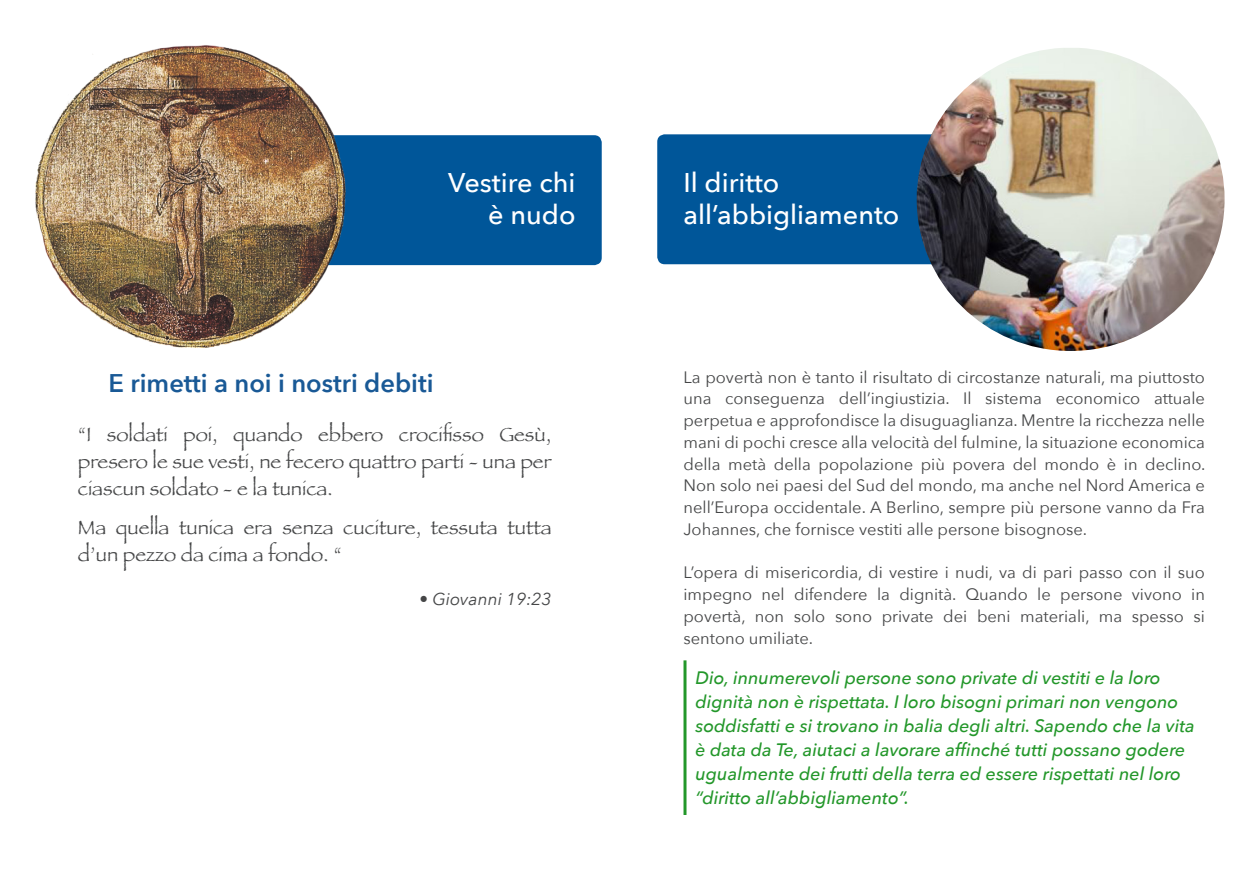
<style>
.page{position:relative;width:1259px;height:893px;background:#fff}
.page>*{position:absolute;margin:0;border:0;box-sizing:border-box;transform-origin:0 0}
.Tasks{font:500 27px/32.4px "Avenir Next";color:#fff}
.t1{font:600 25.5px "Avenir Next";color:#195996}
.t2{font:20.25px/27px "Papyrus";color:#454647;text-align:justify}
.t3{font:italic 500 18px/24px "Avenir Next";color:#23972a}
.t4{font:italic 17.25px "Avenir Next";color:#454647}
.t5{font:16.5px/21.8px "Avenir Next";color:#454647;text-align:justify}
</style>
<div class="page">
<div style="left:292px;top:135px;width:310px;height:130px;background:#005699;border-radius:8px"></div>
<img style="left:35px;top:45px;width:310px;height:303px">
<div style="left:657px;top:134px;width:306px;height:130px;background:#005699;border-radius:8px"></div>
<img style="left:916px;top:48px;width:308px;height:303px">
<hr style="left:683px;top:660px;width:3px;height:155px;background:#23972a">
<p class="Tasks" style="left:448px;top:165px;width:129px">Vestire chi</p>
<p class="Tasks" style="left:488px;top:198px;width:89px">è nudo</p>
<p class="t1" style="left:109px;top:361px;width:326px">E rimetti a noi i nostri debiti</p>
<p class="t2" style="left:78px;top:421px;width:475px">“I soldati poi, quando ebbero crocifisso Gesù, presero le sue vesti, ne fecero quattro parti - una per ciascun soldato - e la tunica.</p>
<p class="t2" style="left:78px;top:514px;width:475px">Ma quella tunica era senza cuciture, tessuta tutta d’un pezzo da cima a fondo. “</p>
<p class="t4" style="left:419px;top:584px;width:133px">• Giovanni 19:23</p>
<p class="Tasks" style="left:683px;top:165px;width:217px">Il diritto all’abbigliamento</p>
<p class="t5" style="left:683px;top:365px;width:523px">La povertà non è tanto il risultato di circostanze naturali, ma piuttosto una conseguenza dell’ingiustizia. Il sistema economico attuale perpetua e approfondisce la disuguaglianza. Mentre la ricchezza nelle mani di pochi cresce alla velocità del fulmine, la situazione economica della metà della popolazione più povera del mondo è in declino.<br>Non solo nei paesi del Sud del mondo, ma anche nel Nord America e nell’Europa occidentale. A Berlino, sempre più persone vanno da Fra Johannes, che fornisce vestiti alle persone bisognose.</p>
<p class="t5" style="left:683px;top:561px;width:523px">L’opera di misericordia, di vestire i nudi, va di pari passo con il suo impegno nel difendere la dignità. Quando le persone vivono in povertà, non solo sono private dei beni materiali, ma spesso si sentono umiliate.</p>
<p class="t3" style="left:695px;top:665px;width:501px">Dio, innumerevoli persone sono private di vestiti e la loro dignità non è rispettata. I loro bisogni primari non vengono soddisfatti e si trovano in balia degli altri. Sapendo che la vita è data da Te, aiutaci a lavorare affinché tutti possano godere ugualmente dei frutti della terra ed essere rispettati nel loro “diritto all’abbigliamento”.</p>
</div>
